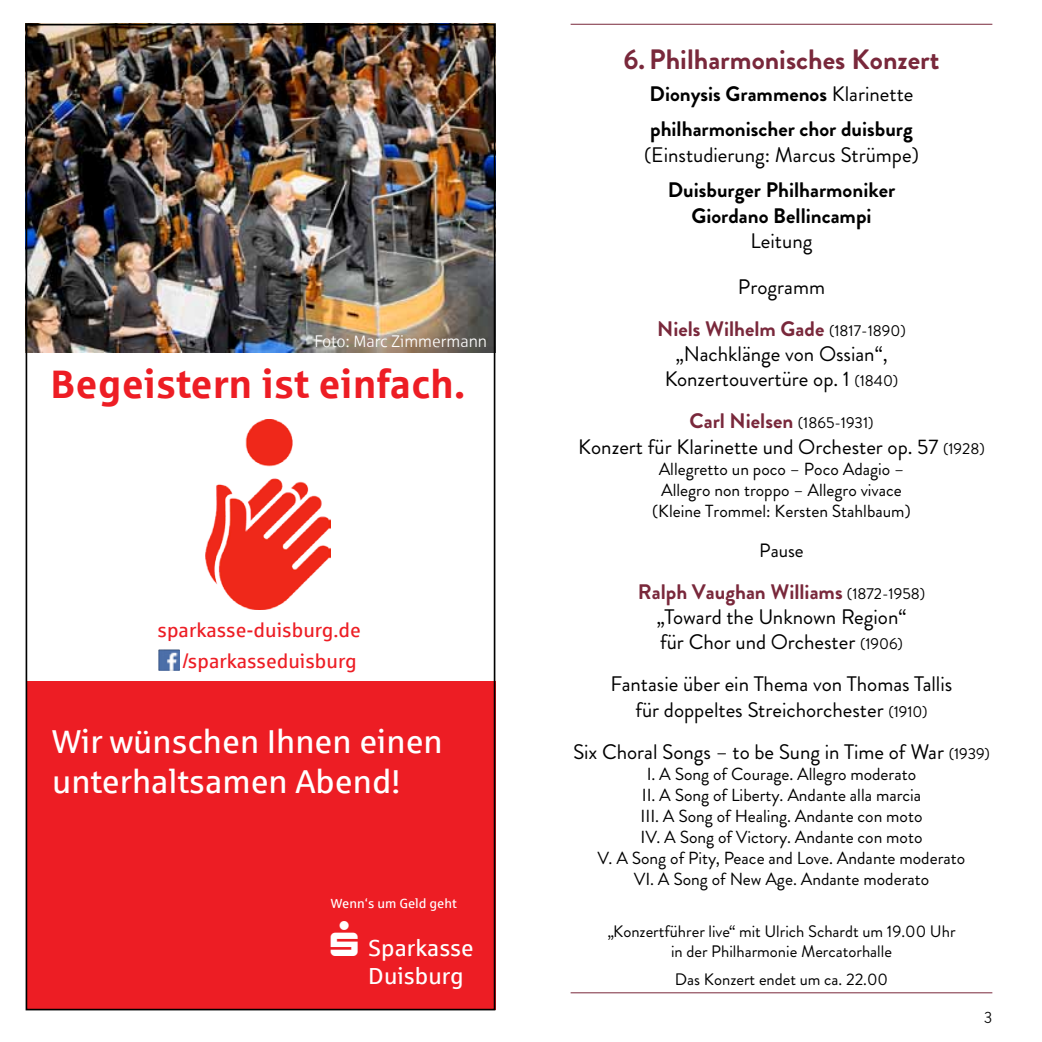
<style>
.page{position:relative;width:1042px;height:1042px;background:#fff}
.page>*{position:absolute;margin:0;border:0;box-sizing:border-box;transform-origin:0 0}
.t1{font:700 39.73px "Sparkasse Rg";color:#ed1d24}
.t2{font:33.07px/39.7px "Sparkasse Rg";color:#fff}
.t3{font:700 28px "Brandon";color:#79283b}
.t4{font:23.28px/27.8px "Sparkasse Rg";color:#fff}
.t5{font:21px/25.2px "Brandon";color:#000;text-align:center}
.t6{font:700 21px/35.7px "Brandon";color:#000}
.t7{font:700 21px/42px "Brandon";color:#79283b;text-align:center}
.t8{font:19.95px "Sparkasse Rg";color:#ed1d24}
.t9{font:19.25px "Brandon";color:#000}
.t10{font:17.5px/21px "Brandon";color:#000;text-align:center}
.t11{font:16.62px/19.9px "Brandon";color:#000;text-align:center}
.t12{font:16.62px "Sparkasse Lt";color:#fff}
.t13{font:15.75px "News Gothic BQ";color:#000}
.t14{font:13.3px "Sparkasse Rg";color:#fff}
.s1{font-weight:400}
.s2{font-weight:400;color:#000}
.s3{font-weight:400;font-size:15.75px;color:#000}
.s4{font-size:15.75px}
.s5{font-weight:700;color:#79283b}
</style>
<div class="page">
<hr style="left:570px;top:24px;width:422px;height:1px;background:#79283b">
<hr style="left:570px;top:992px;width:422px;height:1px;background:#79283b">
<img style="left:29px;top:27px;width:463px;height:326px">
<img style="left:205px;top:420px;width:125px;height:189px">
<img style="left:159px;top:649px;width:21px;height:22px">
<div style="left:26px;top:681px;width:469px;height:329px;background:#ed1d24"></div>
<p class="t12" style="left:314px;top:331px;width:174px">Foto: Marc Zimmermann</p>
<h1 class="t1" style="left:50px;top:358px;width:416px">Begeistern ist einfach.</h1>
<p class="t8" style="left:158px;top:617px;width:205px">sparkasse-duisburg.de</p>
<p class="t8" style="left:183px;top:648px;width:175px">/sparkasseduisburg</p>
<h2 class="t2" style="left:52px;top:721px;width:392px">Wir wünschen Ihnen einen unterhaltsamen Abend!</h2>
<p class="t14" style="left:331px;top:895px;width:127px">Wenn‘s um Geld geht</p>
<p class="t4" style="left:368px;top:933px;width:107px">Sparkasse<br>Duisburg</p>
<h3 class="t3" style="left:623px;top:40px;width:317px">6. Philharmonisches Konzert</h3>
<p class="t6" style="left:649px;top:76px;width:265px">Dionysis Grammenos <span class="s1">Klarinette </span>philharmonischer chor duisburg</p>
<p class="t5" style="left:644px;top:142px;width:276px">(Einstudierung: Marcus Strümpe)</p>
<p class="t6" style="left:668px;top:178px;width:229px;line-height:25.2px;text-align:center">Duisburger Philharmoniker<br>Giordano Bellincampi</p>
<p class="t5" style="left:750px;top:228px;width:63px">Leitung</p>
<p class="t7" style="left:657px;top:266px;width:250px"><span class="s2">Programm<br></span>Niels Wilhelm Gade <span class="s3">(1817-1890)</span></p>
<p class="t5" style="left:665px;top:342px;width:235px">„Nachklänge von Ossian“,<br>Konzertouvertüre op. 1 <span class="s4">(1840)</span></p>
<p class="t5" style="left:578px;top:409px;width:408px"><span class="s5">Carl Nielsen</span> <span class="s4">(1865-1931)<br></span>Konzert für Klarinette und Orchester op. 57 <span class="s4">(1928)</span></p>
<p class="t10" style="left:652px;top:458px;width:260px">Allegretto un poco – Poco Adagio –<br>Allegro non troppo – Allegro vivace (Kleine Trommel: Kersten Stahlbaum)</p>
<p class="t9" style="left:759px;top:537px;width:46px">Pause</p>
<p class="t5" style="left:638px;top:579px;width:289px"><span class="s5">Ralph Vaughan Williams</span> <span class="s4">(1872-1958) </span>„Toward the Unknown Region“<br>für Chor und Orchester <span class="s4">(1906)</span></p>
<p class="t5" style="left:610px;top:672px;width:343px">Fantasie über ein Thema von Thomas Tallis für doppeltes Streichorchester <span class="s4">(1910)</span></p>
<p class="t5" style="left:573px;top:739px;width:418px">Six Choral Songs – to be Sung in Time of War <span class="s4">(1939)</span></p>
<p class="t10" style="left:597px;top:763px;width:369px">I. A Song of Courage. Allegro moderato<br>II. A Song of Liberty. Andante alla marcia<br>III. A Song of Healing. Andante con moto<br>IV. A Song of Victory. Andante con moto<br>V. A Song of Pity, Peace and Love. Andante moderato VI. A Song of New Age. Andante moderato</p>
<p class="t11" style="left:607px;top:921px;width:350px">„Konzertführer live“ mit Ulrich Schardt um 19.00 Uhr in der Philharmonie Mercatorhalle</p>
<p class="t11" style="left:675px;top:969px;width:215px">Das Konzert endet um ca. 22.00</p>
<p class="t13" style="left:984px;top:1009px;width:10px">3</p>
</div>
